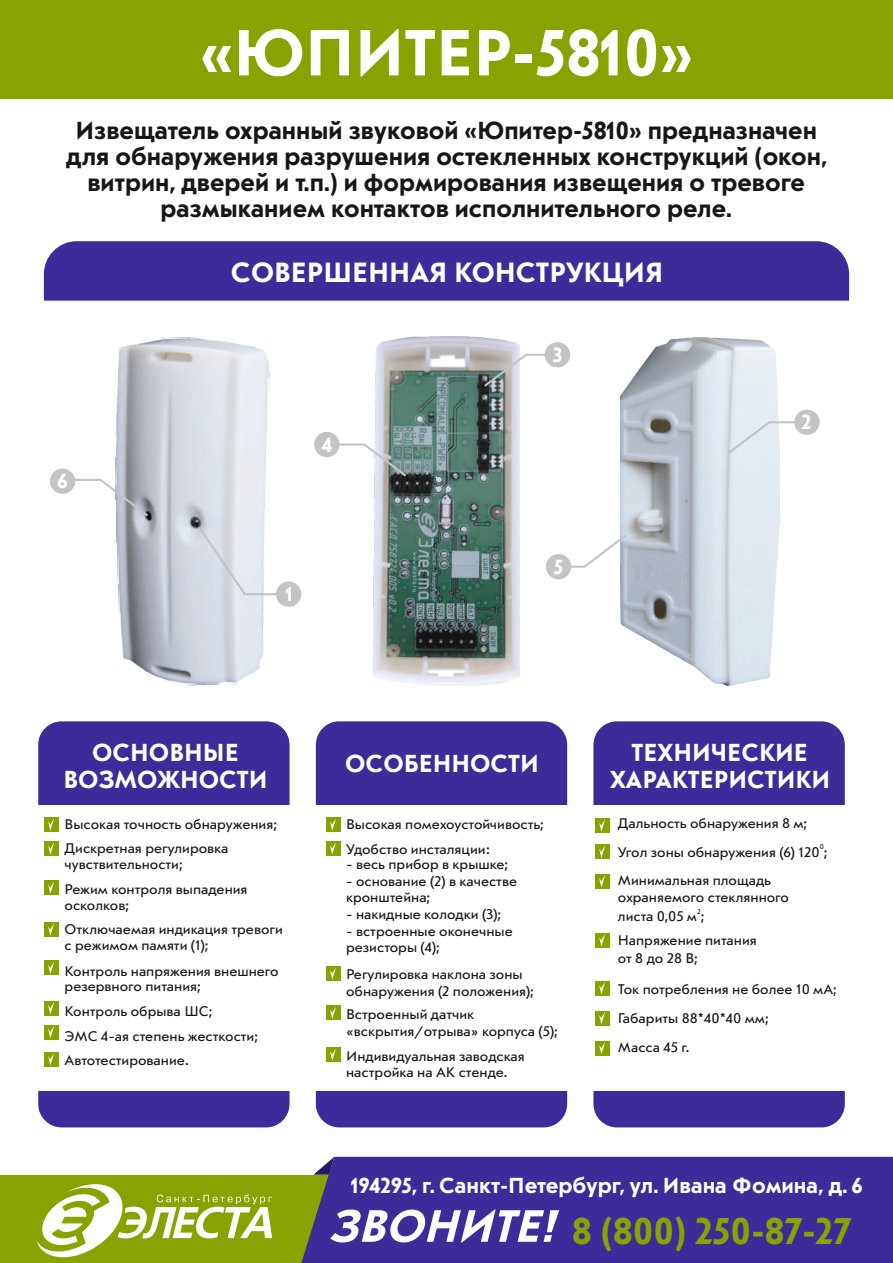
<style>
.page{position:relative;width:893px;height:1263px;background:#fff}
.page>*{position:absolute;margin:0;border:0;box-sizing:border-box;transform-origin:0 0}
.t1{font:700 68.1px "Journal Sans New";color:#fff}
.t2{font:700 38.85px "Journal Sans New";color:#88a200}
.t3{font:700 29.1px "Journal Sans New";color:#fff}
.t4{font:700 25.8px/25.8px "Journal Sans New";color:#151616;text-align:center}
.t5{font:700 25.8px/27px "Journal Sans New";color:#fff;text-align:center}
.t6{font:700 22.8px "Journal Sans New";color:#fff}
.t7{font:700 21.45px "Journal Sans New";color:#fff}
.t8{font:14.55px/24.5px "Journal Sans New";color:#151616}
.t9{font:7.35px "Journal Sans New";color:#151616}
</style>
<div class="page">
<img style="left:373px;top:336px;width:147px;height:349px">
<img style="left:115px;top:337px;width:155px;height:349px">
<div style="left:44px;top:241px;width:805px;height:60px;background:#3c2b99"></div>
<div style="left:0;top:0;width:893px;height:99px;background:#88a200"></div>
<div style="left:38px;top:721px;width:252px;height:406px;background:#3c2b99;border-radius:23px"></div>
<div style="left:316px;top:721px;width:251px;height:406px;background:#3c2b99;border-radius:23px"></div>
<div style="left:593px;top:721px;width:252px;height:406px;background:#3c2b99;border-radius:23px"></div>
<div style="left:22px;top:805px;width:278px;height:286px;background:#fff"></div>
<div style="left:300px;top:805px;width:277px;height:286px;background:#fff"></div>
<div style="left:577px;top:805px;width:278px;height:286px;background:#fff"></div>
<div style="left:44px;top:817px;width:14px;height:15px;background:#88a200"></div>
<svg style="left:48px;top:818px;width:6px;height:13px"></svg>
<div style="left:326px;top:817px;width:14px;height:15px;background:#88a200"></div>
<svg style="left:330px;top:818px;width:6px;height:13px"></svg>
<div style="left:326px;top:841px;width:14px;height:15px;background:#88a200"></div>
<svg style="left:330px;top:842px;width:6px;height:12px"></svg>
<div style="left:326px;top:1047px;width:14px;height:15px;background:#88a200"></div>
<svg style="left:330px;top:1048px;width:6px;height:13px"></svg>
<div style="left:326px;top:966px;width:14px;height:15px;background:#88a200"></div>
<svg style="left:330px;top:967px;width:6px;height:13px"></svg>
<div style="left:595px;top:818px;width:14px;height:15px;background:#88a200"></div>
<svg style="left:599px;top:819px;width:6px;height:13px"></svg>
<div style="left:595px;top:844px;width:14px;height:15px;background:#88a200"></div>
<svg style="left:599px;top:846px;width:6px;height:12px"></svg>
<div style="left:326px;top:1005px;width:14px;height:15px;background:#88a200"></div>
<svg style="left:330px;top:1007px;width:6px;height:12px"></svg>
<div style="left:595px;top:874px;width:14px;height:14px;background:#88a200"></div>
<svg style="left:599px;top:875px;width:6px;height:12px"></svg>
<div style="left:595px;top:933px;width:14px;height:14px;background:#88a200"></div>
<svg style="left:599px;top:934px;width:6px;height:12px"></svg>
<div style="left:595px;top:1011px;width:14px;height:14px;background:#88a200"></div>
<svg style="left:599px;top:1012px;width:6px;height:12px"></svg>
<div style="left:595px;top:981px;width:14px;height:14px;background:#88a200"></div>
<svg style="left:599px;top:982px;width:6px;height:12px"></svg>
<div style="left:595px;top:1041px;width:14px;height:14px;background:#88a200"></div>
<svg style="left:599px;top:1042px;width:6px;height:12px"></svg>
<div style="left:44px;top:841px;width:14px;height:15px;background:#88a200"></div>
<svg style="left:48px;top:843px;width:6px;height:12px"></svg>
<div style="left:44px;top:880px;width:14px;height:15px;background:#88a200"></div>
<svg style="left:48px;top:881px;width:6px;height:13px"></svg>
<div style="left:44px;top:922px;width:14px;height:15px;background:#88a200"></div>
<svg style="left:48px;top:923px;width:6px;height:13px"></svg>
<div style="left:44px;top:960px;width:14px;height:15px;background:#88a200"></div>
<svg style="left:48px;top:962px;width:6px;height:12px"></svg>
<svg style="left:56px;top:478px;width:94px;height:40px"></svg>
<div style="left:50px;top:468px;width:25px;height:26px;background:#c4c4c5;border-radius:50%"></div>
<div style="left:44px;top:1001px;width:14px;height:14px;background:#88a200"></div>
<svg style="left:48px;top:1002px;width:6px;height:12px"></svg>
<div style="left:44px;top:1025px;width:14px;height:14px;background:#88a200"></div>
<svg style="left:48px;top:1026px;width:6px;height:12px"></svg>
<div style="left:44px;top:1052px;width:14px;height:14px;background:#88a200"></div>
<svg style="left:48px;top:1053px;width:6px;height:12px"></svg>
<div style="left:0;top:1175px;width:893px;height:88px;background:#88a200"></div>
<div style="left:301px;top:1157px;width:592px;height:106px;background:#3c2b99"></div>
<svg style="left:330px;top:1209px;width:229px;height:33px;background:#958cc7"></svg>
<svg style="left:313px;top:1157px;width:21px;height:18px"></svg>
<svg style="left:37px;top:1184px;width:235px;height:73px"></svg>
<img style="left:620px;top:337px;width:159px;height:348px">
<svg style="left:196px;top:524px;width:80px;height:72px;background:#e0e3e9"></svg>
<div style="left:276px;top:581px;width:25px;height:26px;background:#c4c4c5;border-radius:50%"></div>
<svg style="left:725px;top:420px;width:69px;height:36px"></svg>
<div style="left:794px;top:410px;width:26px;height:25px;background:#c4c4c5;border-radius:50%"></div>
<svg style="left:546px;top:532px;width:83px;height:37px"></svg>
<div style="left:546px;top:554px;width:25px;height:25px;background:#c4c4c5;border-radius:50%"></div>
<svg style="left:482px;top:353px;width:84px;height:36px"></svg>
<div style="left:545px;top:342px;width:25px;height:25px;background:#c4c4c5;border-radius:50%"></div>
<svg style="left:326px;top:442px;width:83px;height:37px"></svg>
<div style="left:314px;top:432px;width:25px;height:25px;background:#c4c4c5;border-radius:50%"></div>
<h1 class="t1" style="left:200px;top:24px;width:494px">«ЮПИТЕР-5810»</h1>
<h3 class="t4" style="left:66px;top:120px;width:763px">Извещатель охранный звуковой «Юпитер-5810» предназначен для обнаружения разрушения остекленных конструкций (окон, витрин, дверей и т.п.) и формирования извещения о тревоге размыканием контактов исполнительного реле.</h3>
<h3 class="t3" style="left:231px;top:260px;width:434px">СОВЕРШЕННАЯ КОНСТРУКЦИЯ</h3>
<h3 class="t7" style="left:57px;top:472px;width:12px">6</h3>
<h3 class="t7" style="left:322px;top:435px;width:12px">4</h3>
<h3 class="t7" style="left:286px;top:585px;width:9px">1</h3>
<h3 class="t7" style="left:553px;top:346px;width:11px">3</h3>
<h3 class="t7" style="left:554px;top:557px;width:11px">5</h3>
<h3 class="t7" style="left:802px;top:413px;width:11px">2</h3>
<h3 class="t5" style="left:63px;top:740px;width:206px">ОСНОВНЫЕ<br>ВОЗМОЖНОСТИ</h3>
<h3 class="t5" style="left:345px;top:752px;width:195px">ОСОБЕННОСТИ</h3>
<h3 class="t5" style="left:610px;top:740px;width:222px">ТЕХНИЧЕСКИЕ<br>ХАРАКТЕРИСТИКИ</h3>
<p class="t8" style="left:65px;top:814px;width:214px;line-height:23.2px">Высокая точность обнаружения;<br>Дискретная регулировка</p>
<p class="t8" style="left:65px;top:853px;width:184px;line-height:25px">чувствительности;<br>Режим контроля выпадения</p>
<p class="t8" style="left:65px;top:894px;width:220px">осколков;<br>Отключаемая индикация тревоги</p>
<p class="t8" style="left:65px;top:933px;width:216px;line-height:25.8px">с режимом памяти (1);<br>Контроль напряжения внешнего</p>
<p class="t8" style="left:65px;top:975px;width:195px">резервного питания;<br>Контроль обрыва ШС;<br>ЭМС 4-ая степень жесткости;<br>Автотестирование.</p>
<p class="t8" style="left:346px;top:812px;width:199px;line-height:25px">Высокая помехоустойчивость;<br>Удобство инсталяции:</p>
<p class="t8" style="left:346px;top:853px;width:164px">- весь прибор в крышке;</p>
<p class="t8" style="left:346px;top:874px;width:172px;line-height:16.5px">- основание (2) в качестве кронштейна;</p>
<p class="t8" style="left:346px;top:903px;width:157px">- накидные колодки (3);</p>
<p class="t8" style="left:346px;top:925px;width:168px;line-height:15.6px">- встроенные оконечные резисторы (4);</p>
<p class="t8" style="left:346px;top:966px;width:189px;line-height:17.4px">Регулировка наклона зоны обнаружения (2 положения);</p>
<p class="t8" style="left:346px;top:1006px;width:213px;line-height:17.4px">Встроенный датчик «вскрытия/отрыва» корпуса (5);</p>
<p class="t8" style="left:346px;top:1049px;width:180px;line-height:16.5px">Индивидуальная заводская настройка на АК стенде.</p>
<p class="t8" style="left:618px;top:812px;width:191px">Дальность обнаружения 8 м;</p>
<p class="t9" style="left:820px;top:844px;width:6px">0</p>
<p class="t8" style="left:618px;top:839px;width:211px;line-height:28.3px">Угол зоны обнаружения (6) 120 ;<br>Минимальная площадь</p>
<p class="t8" style="left:618px;top:886px;width:173px">охраняемого стеклянного</p>
<p class="t9" style="left:697px;top:908px;width:5px">2</p>
<p class="t8" style="left:618px;top:905px;width:140px;line-height:23.7px">листа 0,05 м ;<br>Напряжение питания</p>
<p class="t8" style="left:618px;top:944px;width:220px;line-height:30.6px">от 8 до 28 В;<br>Ток потребления не более 10 мА;</p>
<p class="t8" style="left:618px;top:1004px;width:152px;line-height:29.2px">Габариты 88*40*40 мм;<br>Масса 45 г.</p>
<h3 class="t6" style="left:351px;top:1176px;width:513px">194295, г. Санкт-Петербург, ул. Ивана Фомина, д. 6</h3>
<h2 class="t2" style="left:572px;top:1215px;width:280px">8 (800) 250-87-27</h2>
</div>
